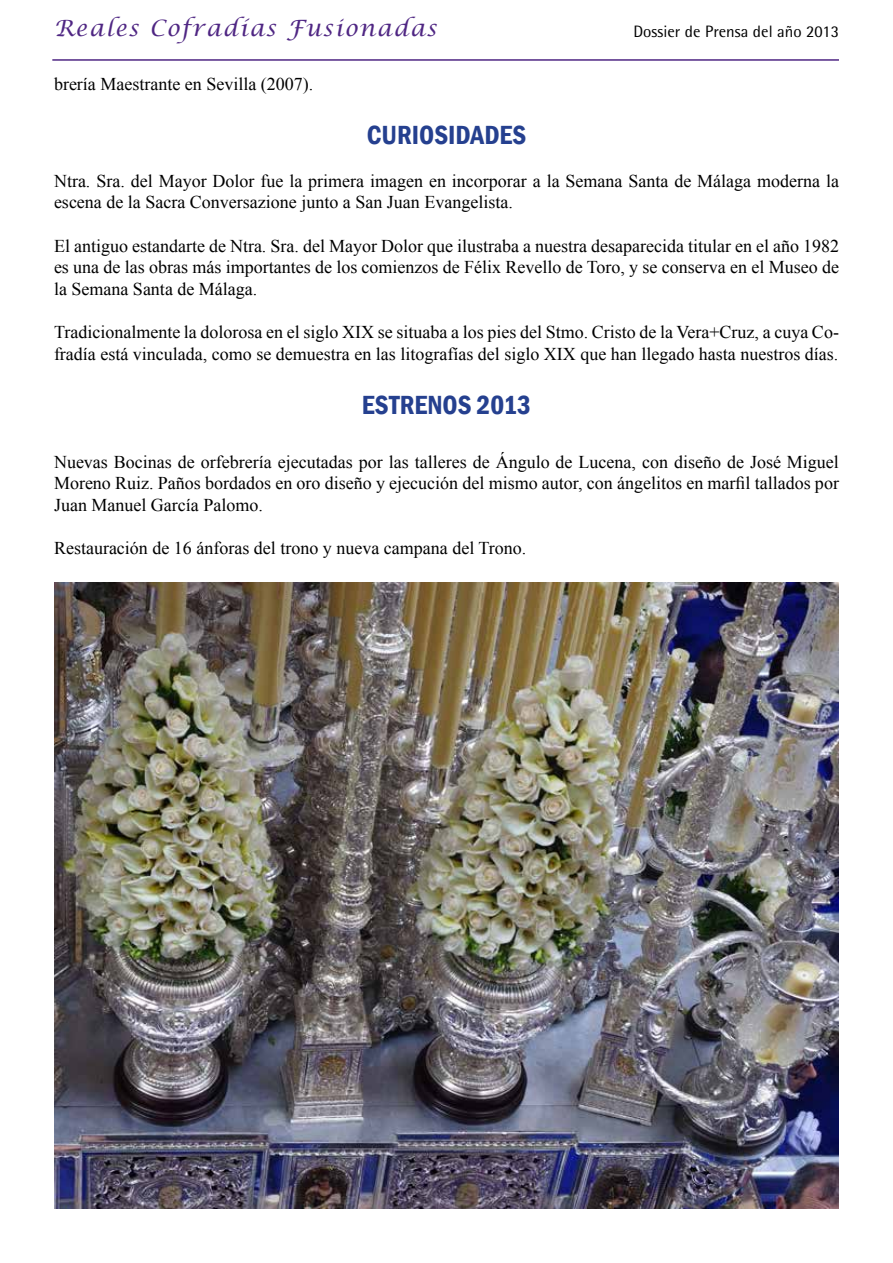
<style>
.page{position:relative;width:893px;height:1263px;background:#fff}
.page>*{position:absolute;margin:0;border:0;box-sizing:border-box;transform-origin:0 0}
.t1{font:600 condensed 27px "Franklin Gothic";color:#25408f}
.t2{font:italic 22.5px "Lucida Calligraphy";letter-spacing:.07em;color:#4f2683}
.t3{font:18px/21.6px "Times New Roman";color:#000}
.t4{font:16.5px "Rotis Semi Sans Std";letter-spacing:.005em;color:#000}
</style>
<div class="page">
<hr style="left:52px;top:59px;width:787px;height:2px;background:#4f2683">
<img style="left:54px;top:583px;width:785px;height:626px">
<p class="t2" style="left:54px;top:15px;width:384px">Reales Cofradías Fusionadas</p>
<p class="t4" style="left:633px;top:21px;width:207px">Dossier de Prensa del año 2013</p>
<p class="t3" style="left:54px;top:72px;width:261px">brería Maestrante en Sevilla (2007).</p>
<h1 class="t1" style="left:367px;top:116px;width:161px">CURIOSIDADES</h1>
<p class="t3" style="left:54px;top:170px;width:786px">Ntra. Sra. del Mayor Dolor fue la primera imagen en incorporar a la Semana Santa de Málaga moderna la escena de la Sacra Conversazione junto a San Juan Evangelista.</p>
<p class="t3" style="left:54px;top:234px;width:786px;text-align:justify">El antiguo estandarte de Ntra. Sra. del Mayor Dolor que ilustraba a nuestra desaparecida titular en el año 1982 es una de las obras más importantes de los comienzos de Félix Revello de Toro, y se conserva en el Museo de la Semana Santa de Málaga.</p>
<p class="t3" style="left:54px;top:321px;width:786px">Tradicionalmente la dolorosa en el siglo XIX se situaba a los pies del Stmo. Cristo de la Vera+Cruz, a cuya Co&shy;fradía está vinculada, como se demuestra en las litografías del siglo XIX que han llegado hasta nuestros días.</p>
<h1 class="t1" style="left:362px;top:386px;width:171px">ESTRENOS 2013</h1>
<p class="t3" style="left:54px;top:450px;width:786px;text-align:justify">Nuevas Bocinas de orfebrería ejecutadas por las talleres de Ángulo de Lucena, con diseño de José Miguel Moreno Ruiz. Paños bordados en oro diseño y ejecución del mismo autor, con ángelitos en marfil tallados por Juan Manuel García Palomo.</p>
<p class="t3" style="left:54px;top:537px;width:474px">Restauración de 16 ánforas del trono y nueva campana del Trono.</p>
</div>
